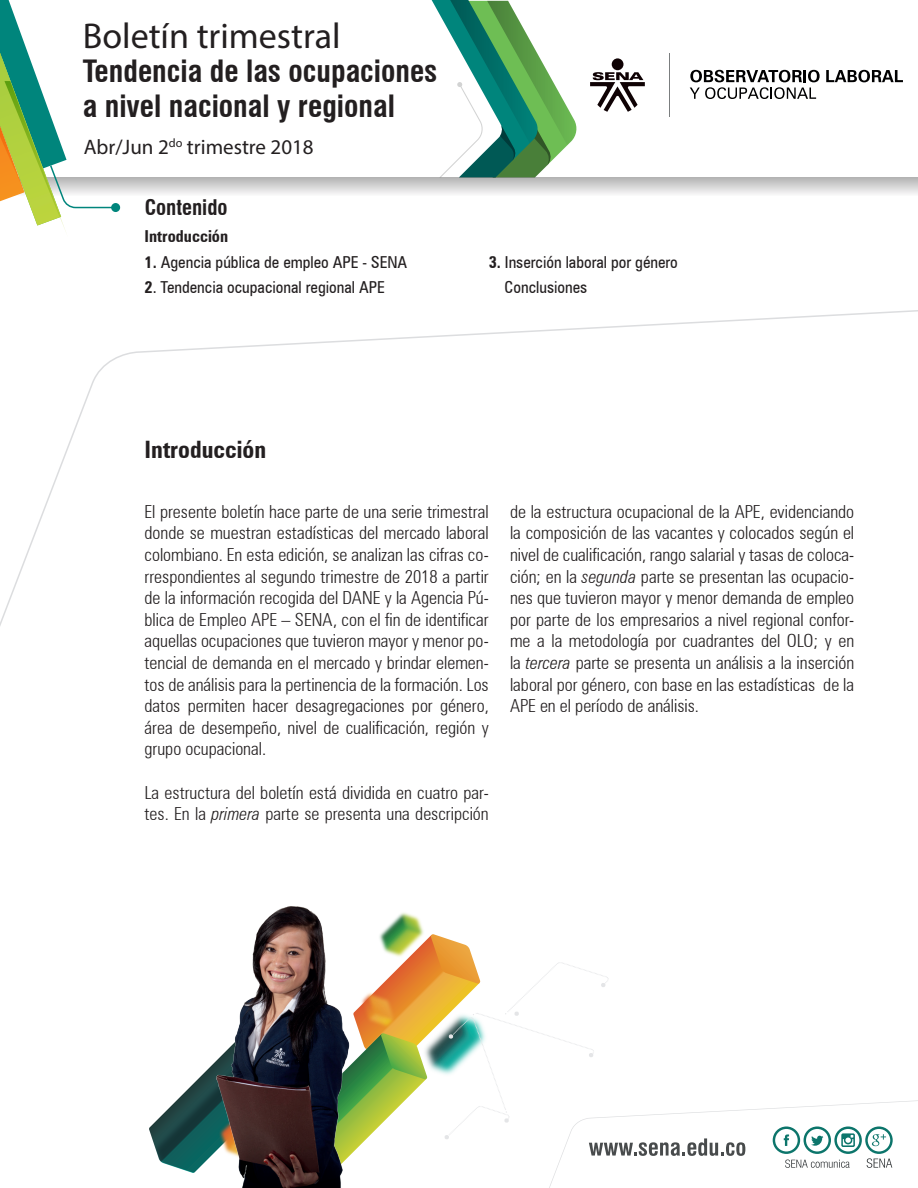
<style>
.page{position:relative;width:918px;height:1188px;background:#fff}
.page>*{position:absolute;margin:0;border:0;box-sizing:border-box;transform-origin:0 0}
.t1{font:36px "Myriad Pro";color:#231f20}
.t2{font:700 condensed 30px/34.5px "Swiss 721 BT";color:#231f20}
.t3{font:700 condensed 24px "Zurich BT";color:#231f20}
.t4{font:22.65px "Myriad Pro";color:#231f20}
.t5{font:21px "Myriad Pro";color:#231f20}
.t6{font:700 condensed 21px "Swiss 721 BT";color:#231f20}
.t7{font:700 condensed 19.05px/22.6px "Swiss 721 BT";color:#231f20}
.t8{font:300 condensed 18px/21.6px "Zurich BT";color:#231f20;text-align:justify}
.t9{font:condensed 16.5px/25.5px "Zurich BT";color:#231f20}
.t10{font:700 condensed 16.5px "Zurich BT";color:#231f20}
.t11{font:13.5px "Myriad Pro";color:#231f20}
.s1{font-weight:700}
.s2{font-style:italic}
</style>
<div class="page">
<svg style="left:431px;top:0;width:472px;height:177px"></svg>
<svg style="left:117px;top:177px;width:801px;height:17px;background:#d1d1d2"></svg>
<svg style="left:0;top:0;width:117px;height:231px"></svg>
<div style="left:111px;top:203px;width:9px;height:9px;background:#00857c;border-radius:50%"></div>
<svg style="left:0;top:310px;width:918px;height:316px"></svg>
<svg style="left:504px;top:962px;width:414px;height:226px"></svg>
<img style="left:149px;top:906px;width:355px;height:282px">
<p class="t4" style="left:74px;top:11px;width:164px">Boletín trimestral</p>
<p class="t7" style="left:74px;top:37px;width:227px">Tendencia de las ocupaciones a nivel nacional y regional</p>
<p class="t11" style="left:75px;top:91px;width:149px">Abr/Jun 2<sup>do</sup> trimestre 2018</p>
<h1 class="t1" style="left:83px;top:14px;width:259px">Boletín trimestral</h1>
<h2 class="t2" style="left:83px;top:54px;width:356px">Tendencia de las ocupaciones a nivel nacional y regional</h2>
<p class="t5" style="left:84px;top:134px;width:231px">Abr/Jun 2<sup>do</sup> trimestre 2018</p>
<p class="t6" style="left:145px;top:195px;width:84px">Contenido</p>
<p class="t10" style="left:145px;top:226px;width:85px">Introducción</p>
<p class="t9" style="left:145px;top:249px;width:264px"><span class="s1">1.</span> Agencia pública de empleo APE - SENA</p>
<p class="t9" style="left:145px;top:274px;width:242px"><span class="s1">2</span>. Tendencia ocupacional regional APE</p>
<h3 class="t3" style="left:145px;top:435px;width:123px">Introducción</h3>
<p class="t9" style="left:505px;top:249px;width:175px;text-indent:-16px"><span class="s1">3.</span> Inserción laboral por género<br>Conclusiones</p>
<p class="t8" style="left:145px;top:500px;width:346px">El presente boletín hace parte de una serie trimestral donde se muestran estadísticas del mercado laboral colombiano. En esta edición, se analizan las cifras co&shy;rrespondientes al segundo trimestre de 2018 a partir de la información recogida del DANE y la Agencia Pú&shy;blica de Empleo APE – SENA, con el fin de identificar aquellas ocupaciones que tuvieron mayor y menor po&shy;tencial de demanda en el mercado y brindar elemen&shy;tos de análisis para la pertinencia de la formación. Los datos permiten hacer desagregaciones por género, área de desempeño, nivel de cualificación, región y grupo ocupacional.</p>
<p class="t8" style="left:145px;top:781px;width:346px">La estructura del boletín está dividida en cuatro par&shy;tes. En la <span class="s2">primera</span> parte se presenta una descripción</p>
<p class="t8" style="left:510px;top:500px;width:346px">de la estructura ocupacional de la APE, evidenciando la composición de las vacantes y colocados según el nivel de cualificación, rango salarial y tasas de coloca&shy;ción; en la <span class="s2">segunda</span> parte se presentan las ocupacio&shy;nes que tuvieron mayor y menor demanda de empleo por parte de los empresarios a nivel regional confor&shy;me a la metodología por cuadrantes del OLO; y en la <span class="s2">tercera</span> parte se presenta un análisis a la inserción laboral por género, con base en las estadísticas de la APE en el período de análisis.</p>
</div>
